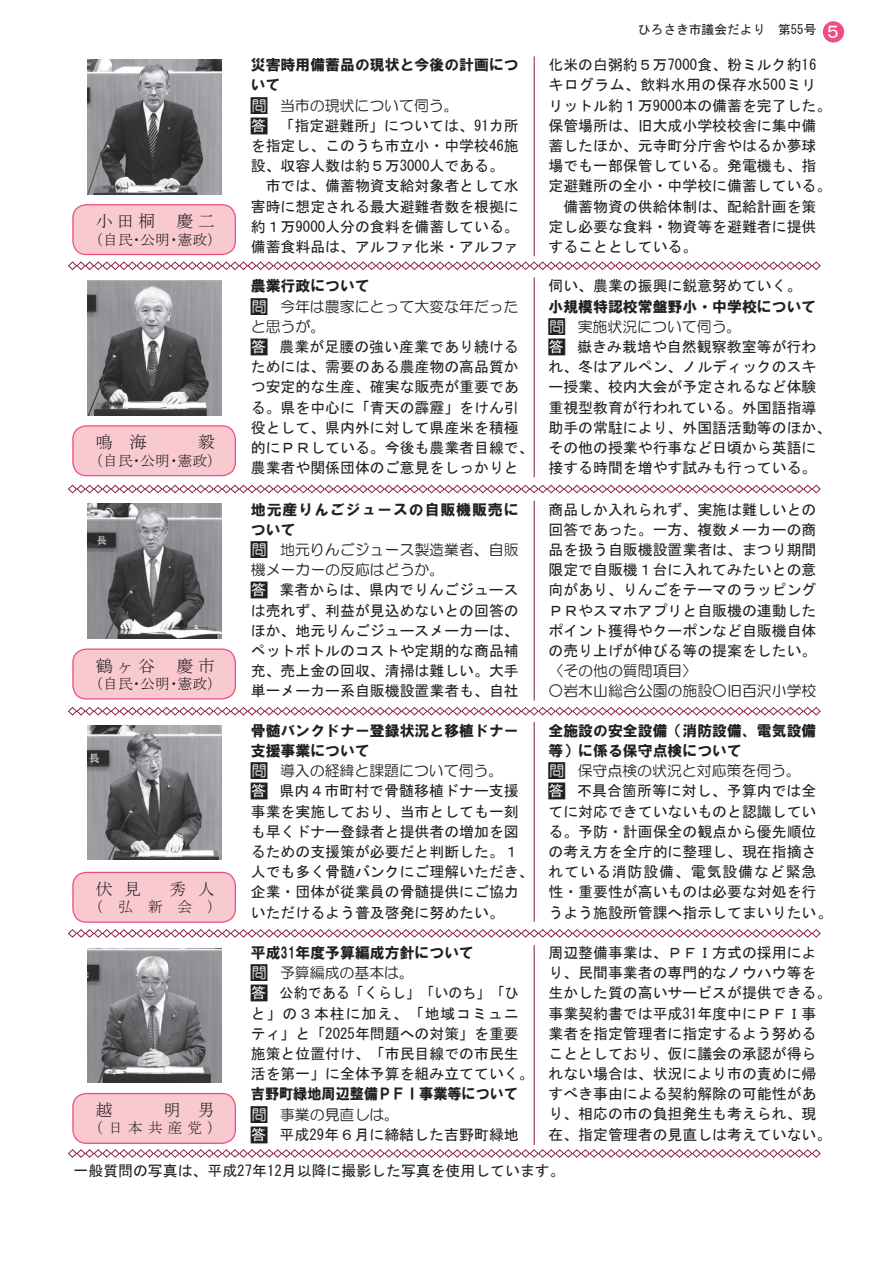
<style>
.page{position:relative;width:893px;height:1263px;background:#fff}
.page>*{position:absolute;margin:0;border:0;box-sizing:border-box;transform-origin:0 0}
.t1{font:16.95px "MS Mincho";letter-spacing:.25em;color:#231f20}
.t2{font:14.85px/20.2px "MS Gothic";color:#231f20}
.t3{font:14.85px/20.2px "HG Maru Gothic MPRO";color:#231f20}
.t4{font:14.85px/20.2px "HG Soei Kakugothic UB";color:#231f20}
.t5{font:14.85px/20.2px "MS Gothic";color:#231f20;text-align:justify;scale:.94 1}
.t6{font:14.85px "MS Mincho";color:#231f20}
.t7{font:14.85px/20.2px "HG Soei Kakugothic UB";letter-spacing:.05em;color:#231f20}
.t8{font:14.85px "HG Soei Kakugothic UB";color:#231f20;scale:.95 1}
.t9{font:12.75px "MS Gothic";color:#231f20}
.s1{font-size:23.4px}
.s2{color:#fff}
.s3{font-size:18px;color:#fff}
</style>
<div class="page">
<hr style="left:534px;top:56px;width:1px;height:200px;background:#8d2449">
<div style="left:73px;top:205px;width:162px;height:49px;background:#f9c9d0;border-radius:14px"></div>
<div style="left:72px;top:204px;width:164px;height:51px;border:1px solid #f04c7e;border-radius:14px"></div>
<svg style="left:68px;top:261px;width:753px;height:9px"></svg>
<hr style="left:534px;top:277px;width:1px;height:200px;background:#8d2449">
<div style="left:73px;top:426px;width:162px;height:50px;background:#f9c9d0;border-radius:14px"></div>
<div style="left:72px;top:425px;width:164px;height:51px;border:1px solid #f04c7e;border-radius:14px"></div>
<svg style="left:68px;top:484px;width:753px;height:10px"></svg>
<hr style="left:534px;top:501px;width:1px;height:200px;background:#8d2449">
<div style="left:73px;top:649px;width:162px;height:50px;background:#f9c9d0;border-radius:14px"></div>
<div style="left:72px;top:648px;width:164px;height:51px;border:1px solid #f04c7e;border-radius:14px"></div>
<svg style="left:68px;top:707px;width:753px;height:9px"></svg>
<svg style="left:68px;top:929px;width:753px;height:9px"></svg>
<img style="left:87px;top:60px;width:135px;height:134px">
<img style="left:87px;top:281px;width:135px;height:134px">
<img style="left:87px;top:504px;width:135px;height:134px">
<hr style="left:534px;top:722px;width:1px;height:200px;background:#8d2449">
<div style="left:73px;top:872px;width:162px;height:50px;background:#f9c9d0;border-radius:14px"></div>
<div style="left:72px;top:872px;width:164px;height:51px;border:1px solid #f04c7e;border-radius:14px"></div>
<img style="left:87px;top:725px;width:135px;height:135px">
<svg style="left:68px;top:1149px;width:753px;height:9px"></svg>
<hr style="left:534px;top:945px;width:1px;height:200px;background:#8d2449">
<div style="left:73px;top:1093px;width:162px;height:50px;background:#f9c9d0;border-radius:14px"></div>
<div style="left:72px;top:1093px;width:164px;height:51px;border:1px solid #f04c7e;border-radius:14px"></div>
<img style="left:87px;top:948px;width:135px;height:135px">
<div style="left:823px;top:21px;width:21px;height:22px;background:#f04c7e;border-radius:50%"></div>
<p class="t1" style="left:96px;top:213px;width:121px">小田桐　慶二</p>
<p class="t6" style="left:88px;top:232px;width:135px">（自民・公明・憲政）</p>
<p class="t1" style="left:96px;top:434px;width:121px">鳴 海　　 毅</p>
<p class="t6" style="left:88px;top:453px;width:135px">（自民・公明・憲政）</p>
<p class="t1" style="left:96px;top:657px;width:121px">鶴ヶ谷　慶市</p>
<p class="t6" style="left:88px;top:676px;width:135px">（自民・公明・憲政）</p>
<p class="t1" style="left:96px;top:880px;width:121px">伏見　秀人</p>
<p class="t6" style="left:88px;top:899px;width:135px">（弘新会）</p>
<p class="t4" style="left:251px;top:55px;width:269px">災害時用備蓄品の現状と今後の計画について</p>
<p class="t3" style="left:248px;top:95px;width:213px"><span class="s1">■</span><span class="s2">問</span> 当市の現状について伺う。</p>
<p class="t2" style="left:247px;top:115px;width:273px"><span class="s1">■</span><span class="s2">答</span> 「指定避難所」については、91カ所を指定し、このうち市立小・中学校46施設、収容人数は約５万3000人である。　市では、備蓄物資支給対象者として水害時に想定される最大避難者数を根拠に約１万9000人分の食料を備蓄している。備蓄食料品は、アルファ化米・アルファ</p>
<p class="t4" style="left:251px;top:276px;width:121px">農業行政について</p>
<p class="t3" style="left:248px;top:296px;width:273px"><span class="s1">■</span><span class="s2">問</span> 今年は農家にとって大変な年だったと思うが。</p>
<p class="t2" style="left:247px;top:336px;width:288px"><span class="s1">■</span><span class="s2">答</span> 農業が足腰の強い産業であり続けるためには、需要のある農産物の高品質かつ安定的な生産、確実な販売が重要である。県を中心に「青天の霹靂」をけん引役として、県内外に対して県産米を積極的にＰＲしている。今後も農業者目線で、農業者や関係団体のご意見をしっかりと</p>
<p class="t7" style="left:251px;top:499px;width:269px">地元産りんごジュースの自販機販売について</p>
<p class="t3" style="left:248px;top:539px;width:273px"><span class="s1">■</span><span class="s2">問</span> 地元りんごジュース製造業者、自販機メーカーの反応はどうか。</p>
<p class="t2" style="left:247px;top:580px;width:273px;text-align:justify"><span class="s1">■</span><span class="s2">答</span> 業者からは、県内でりんごジュースは売れず、利益が見込めないとの回答のほか、地元りんごジュースメーカーは、ペットボトルのコストや定期的な商品補充、売上金の回収、清掃は難しい。大手単一メーカー系自販機設置業者も、自社</p>
<p class="t4" style="left:251px;top:720px;width:269px">骨髄バンクドナー登録状況と移植ドナー支援事業について</p>
<p class="t3" style="left:248px;top:761px;width:257px"><span class="s1">■</span><span class="s2">問</span> 導入の経緯と課題について伺う。</p>
<p class="t2" style="left:247px;top:781px;width:288px"><span class="s1">■</span><span class="s2">答</span> 県内４市町村で骨髄移植ドナー支援事業を実施しており、当市としても一刻も早くドナー登録者と提供者の増加を図るための支援策が必要だと判断した。１人でも多く骨髄バンクにご理解いただき、企業・団体が従業員の骨髄提供にご協力いただけるよう普及啓発に努めたい。</p>
<p class="t9" style="left:638px;top:23px;width:206px">ひろさき市議会だより　第55号<span class="s3">５</span></p>
<p class="t2" style="left:549px;top:55px;width:284px">化米の白粥約５万7000食、粉ミルク約16キログラム、飲料水用の保存水500ミリリットル約１万9000本の備蓄を完了した。保管場所は、旧大成小学校校舎に集中備蓄したほか、元寺町分庁舎やはるか夢球場でも一部保管している。発電機も、指定避難所の全小・中学校に備蓄している。　備蓄物資の供給体制は、配給計画を策定し必要な食料・物資等を避難者に提供することとしている。</p>
<p class="t2" style="left:549px;top:276px;width:254px">伺い、農業の振興に鋭意努めていく。</p>
<p class="t4" style="left:549px;top:296px;width:269px">小規模特認校常盤野小・中学校について</p>
<p class="t3" style="left:545px;top:316px;width:198px"><span class="s1">■</span><span class="s2">問</span> 実施状況について伺う。</p>
<p class="t2" style="left:545px;top:336px;width:288px"><span class="s1">■</span><span class="s2">答</span> 嶽きみ栽培や自然観察教室等が行われ、冬はアルペン、ノルディックのスキー授業、校内大会が予定されるなど体験重視型教育が行われている。外国語指導助手の常駐により、外国語活動等のほか、その他の授業や行事など日頃から英語に接する時間を増やす試みも行っている。</p>
<p class="t2" style="left:549px;top:499px;width:269px;text-align:justify">商品しか入れられず、実施は難しいとの回答であった。一方、複数メーカーの商品を扱う自販機設置業者は、まつり期間限定で自販機１台に入れてみたいとの意向があり、りんごをテーマのラッピングＰＲやスマホアプリと自販機の連動したポイント獲得やクーポンなど自販機自体の売り上げが伸びる等の提案をしたい。</p>
<p class="t3" style="left:549px;top:661px;width:150px">〈その他の質問項目〉</p>
<p class="t3" style="left:549px;top:681px;width:269px">○岩木山総合公園の施設○旧百沢小学校</p>
<p class="t4" style="left:549px;top:720px;width:269px">全施設の安全設備（消防設備、電気設備等）に係る保守点検について</p>
<p class="t3" style="left:545px;top:761px;width:257px"><span class="s1">■</span><span class="s2">問</span> 保守点検の状況と対応策を伺う。</p>
<p class="t2" style="left:545px;top:781px;width:289px"><span class="s1">■</span><span class="s2">答</span> 不具合箇所等に対し、予算内では全てに対応できていないものと認識してい<br>る。予防・計画保全の観点から優先順位<br>の考え方を全庁的に整理し、現在指摘さ<br>れている消防設備、電気設備など緊急<br>性・重要性が高いものは必要な対処を行<br>うよう施設所管課へ指示してまいりたい。</p>
<p class="t4" style="left:251px;top:942px;width:225px">平成31年度予算編成方針について</p>
<p class="t3" style="left:248px;top:963px;width:168px"><span class="s1">■</span><span class="s2">問</span> 予算編成の基本は。</p>
<p class="t5" style="left:247px;top:983px;width:290px"><span class="s1">■</span><span class="s2">答</span> 公約である「くらし」「いのち」「ひと」の３本柱に加え、「地域コミュニティ」と「2025年問題への対策」を重要施策と位置付け、「市民目線での市民生</p>
<p class="t8" style="left:251px;top:1086px;width:283px">吉野町緑地周辺整備ＰＦＩ事業等について</p>
<p class="t3" style="left:248px;top:1104px;width:153px"><span class="s1">■</span><span class="s2">問</span> 事業の見直しは。</p>
<p class="t2" style="left:247px;top:1124px;width:273px"><span class="s1">■</span><span class="s2">答</span> 平成29年６月に締結した吉野町緑地</p>
<p class="t2" style="left:549px;top:942px;width:269px">周辺整備事業は、ＰＦＩ方式の採用により、民間事業者の専門的なノウハウ等を</p>
<p class="t2" style="left:549px;top:1003px;width:284px">事業契約書では平成31年度中にＰＦＩ事業者を指定管理者に指定するよう努めることとしており、仮に議会の承認が得られない場合は、状況により市の責めに帰すべき事由による契約解除の可能性があり、相応の市の負担発生も考えられ、現在、指定管理者の見直しは考えていない。</p>
<p class="t2" style="left:74px;top:1160px;width:493px">一般質問の写真は、平成27年12月以降に撮影した写真を使用しています。</p>
<p class="t2" style="left:549px;top:983px;width:284px">生かした質の高いサービスが提供できる。</p>
<p class="t2" style="left:251px;top:1063px;width:284px">活を第一」に全体予算を組み立てていく。</p>
<p class="t1" style="left:96px;top:1101px;width:121px">越　　 明 男</p>
<p class="t6" style="left:88px;top:1120px;width:135px">（日本共産党）</p>
</div>
